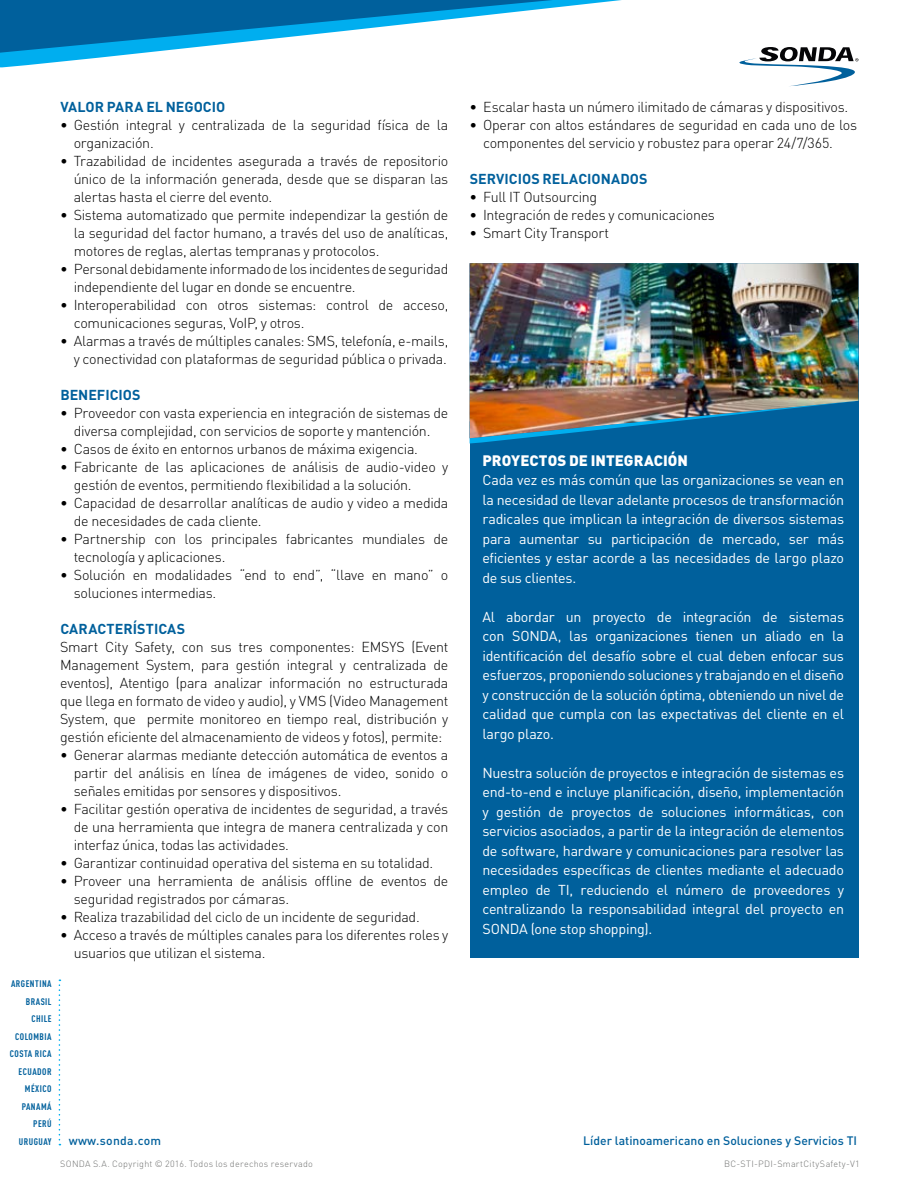
<style>
.page{position:relative;width:918px;height:1188px;background:#fff}
.page>*{position:absolute;margin:0;border:0;box-sizing:border-box;transform-origin:0 0}
.t1{font:900 15px "DIN Pro";color:#fff}
.t2{font:300 14.25px/18px "DIN Pro";letter-spacing:-.02em;color:#000}
.t3{font:14.25px/19.5px "DIN Pro";letter-spacing:-.015em;color:#fff;text-align:justify}
.t4{font:700 14.25px "DIN Pro";color:#00609c}
.t5{font:500 12.15px "DIN Pro";color:#00609c}
.t6{font:500 12.15px "DIN Pro";letter-spacing:.025em;color:#00609c}
.t7{font:700 condensed 9.45px/17.5px "DIN Pro";letter-spacing:.05em;color:#00609c;text-align:right}
.t8{font:300 9px "DIN Pro";letter-spacing:.03em;color:#717271}
</style>
<div class="page">
<div style="left:470px;top:297px;width:388px;height:661px;background:#00609c"></div>
<svg style="left:470px;top:438px;width:52px;height:6px"></svg>
<img style="left:470px;top:263px;width:388px;height:175px">
<svg style="left:59px;top:980px;width:1px;height:165px"></svg>
<svg style="left:0;top:0;width:622px;height:68px"></svg>
<svg style="left:0;top:0;width:553px;height:53px"></svg>
<svg style="left:739px;top:47px;width:120px;height:39px"></svg>
<p class="t7" style="left:10px;top:974px;width:43px">ARGENTINA<br>BRASIL<br>CHILE<br>COLOMBIA<br>COSTA RICA<br>ECUADOR<br>MÉXICO<br>PANAMÁ<br>PERÚ<br>URUGUAY</p>
<p class="t4" style="left:60px;top:95px;width:166px">VALOR PARA EL NEGOCIO</p>
<p class="t2" style="left:74px;top:115px;width:376px;text-indent:-13px">• Gestión integral y centralizada de la seguridad física de la organización.</p>
<p class="t2" style="left:74px;top:151px;width:376px;text-align:justify;text-indent:-13px">• Trazabilidad de incidentes asegurada a través de repositorio único de la información generada, desde que se disparan las alertas hasta el cierre del evento.</p>
<p class="t2" style="left:74px;top:205px;width:376px;text-align:justify;text-indent:-13px">• Sistema automatizado que permite independizar la gestión de la seguridad del factor humano, a través del uso de analíticas, motores de reglas, alertas tempranas y protocolos.</p>
<p class="t2" style="left:74px;top:259px;width:376px;text-indent:-13px">• Personal debidamente informado de los incidentes de seguridad independiente del lugar en donde se encuentre.</p>
<p class="t2" style="left:74px;top:295px;width:376px;text-indent:-13px">• Interoperabilidad con otros sistemas: control de acceso, comunicaciones seguras, VoIP, y otros.</p>
<p class="t2" style="left:60px;top:331px;width:390px;text-align:right">• Alarmas a través de múltiples canales: SMS, telefonía, e-mails, y conectividad con plataformas de seguridad pública o privada.</p>
<p class="t4" style="left:60px;top:383px;width:82px">BENEFICIOS</p>
<p class="t2" style="left:60px;top:403px;width:390px;text-align:center">• Proveedor con vasta experiencia en integración de sistemas de diversa complejidad, con servicios de soporte y mantención.</p>
<p class="t2" style="left:60px;top:439px;width:359px">• Casos de éxito en entornos urbanos de máxima exigencia.</p>
<p class="t2" style="left:74px;top:457px;width:376px;text-indent:-13px">• Fabricante de las aplicaciones de análisis de audio-video y gestión de eventos, permitiendo flexibilidad a la solución.</p>
<p class="t2" style="left:74px;top:493px;width:376px;text-indent:-13px">• Capacidad de desarrollar analíticas de audio y video a medida de necesidades de cada cliente.</p>
<p class="t2" style="left:74px;top:529px;width:376px;text-indent:-13px">• Partnership con los principales fabricantes mundiales de tecnología y aplicaciones.</p>
<p class="t2" style="left:74px;top:565px;width:376px;text-indent:-13px">• Solución en modalidades “end to end”, “llave en mano” o soluciones intermedias.</p>
<p class="t4" style="left:60px;top:617px;width:126px">CARACTERÍSTICAS</p>
<p class="t2" style="left:60px;top:637px;width:390px;text-align:justify">Smart City Safety, con sus tres componentes: EMSYS (Event Management System, para gestión integral y centralizada de eventos), Atentigo (para analizar información no estructurada que llega en formato de video y audio), y VMS (Video Management System, que permite monitoreo en tiempo real, distribución y gestión eficiente del almacenamiento de videos y fotos), permite:</p>
<p class="t2" style="left:74px;top:745px;width:376px;text-align:justify;text-indent:-13px">• Generar alarmas mediante detección automática de eventos a partir del análisis en línea de imágenes de video, sonido o señales emitidas por sensores y dispositivos.</p>
<p class="t2" style="left:74px;top:799px;width:376px;text-align:justify;text-indent:-13px">• Facilitar gestión operativa de incidentes de seguridad, a través de una herramienta que integra de manera centralizada y con interfaz única, todas las actividades.</p>
<p class="t2" style="left:60px;top:853px;width:375px">• Garantizar continuidad operativa del sistema en su totalidad.</p>
<p class="t2" style="left:74px;top:871px;width:376px;text-indent:-13px">• Proveer una herramienta de análisis offline de eventos de seguridad registrados por cámaras.</p>
<p class="t2" style="left:60px;top:907px;width:361px">• Realiza trazabilidad del ciclo de un incidente de seguridad.</p>
<p class="t2" style="left:74px;top:925px;width:376px;text-indent:-13px">• Acceso a través de múltiples canales para los diferentes roles y usuarios que utilizan el sistema.</p>
<p class="t2" style="left:470px;top:97px;width:380px">• Escalar hasta un número ilimitado de cámaras y dispositivos.</p>
<p class="t2" style="left:483px;top:115px;width:376px;text-indent:-13px">• Operar con altos estándares de seguridad en cada uno de los componentes del servicio y robustez para operar 24/7/365.</p>
<p class="t4" style="left:470px;top:167px;width:179px">SERVICIOS RELACIONADOS</p>
<p class="t2" style="left:470px;top:187px;width:129px">• Full IT Outsourcing</p>
<p class="t2" style="left:470px;top:205px;width:247px">• Integración de redes y comunicaciones</p>
<p class="t2" style="left:470px;top:223px;width:141px">• Smart City Transport</p>
<p class="t1" style="left:483px;top:448px;width:207px">PROYECTOS DE INTEGRACIÓN</p>
<p class="t3" style="left:482px;top:469px;width:363px">Cada vez es más común que las organizaciones se vean en la necesidad de llevar adelante procesos de transformación radicales que implican la integración de diversos sistemas para aumentar su participación de mercado, ser más eficientes y estar acorde a las necesidades de largo plazo de sus clientes.</p>
<p class="t3" style="left:482px;top:606px;width:363px">Al abordar un proyecto de integración de sistemas con SONDA, las organizaciones tienen un aliado en la identificación del desafío sobre el cual deben enfocar sus esfuerzos, proponiendo soluciones y trabajando en el diseño y construcción de la solución óptima, obteniendo un nivel de calidad que cumpla con las expectativas del cliente en el largo plazo.</p>
<p class="t3" style="left:482px;top:762px;width:363px">Nuestra solución de proyectos e integración de sistemas es end-to-end e incluye planificación, diseño, implementación y gestión de proyectos de soluciones informáticas, con servicios asociados, a partir de la integración de elementos de software, hardware y comunicaciones para resolver las necesidades específicas de clientes mediante el adecuado empleo de TI, reduciendo el número de proveedores y centralizando la responsabilidad integral del proyecto en SONDA (one stop shopping).</p>
<p class="t5" style="left:583px;top:1131px;width:275px">Líder latinoamericano en Soluciones y Servicios TI</p>
<p class="t6" style="left:69px;top:1131px;width:94px">www.sonda.com</p>
<p class="t8" style="left:60px;top:1157px;width:254px">SONDA S.A. Copyright © 2016. Todos los derechos reservado</p>
<p class="t8" style="left:724px;top:1157px;width:137px">BC-STI-PDI-SmartCitySafety-V1</p>
</div>
